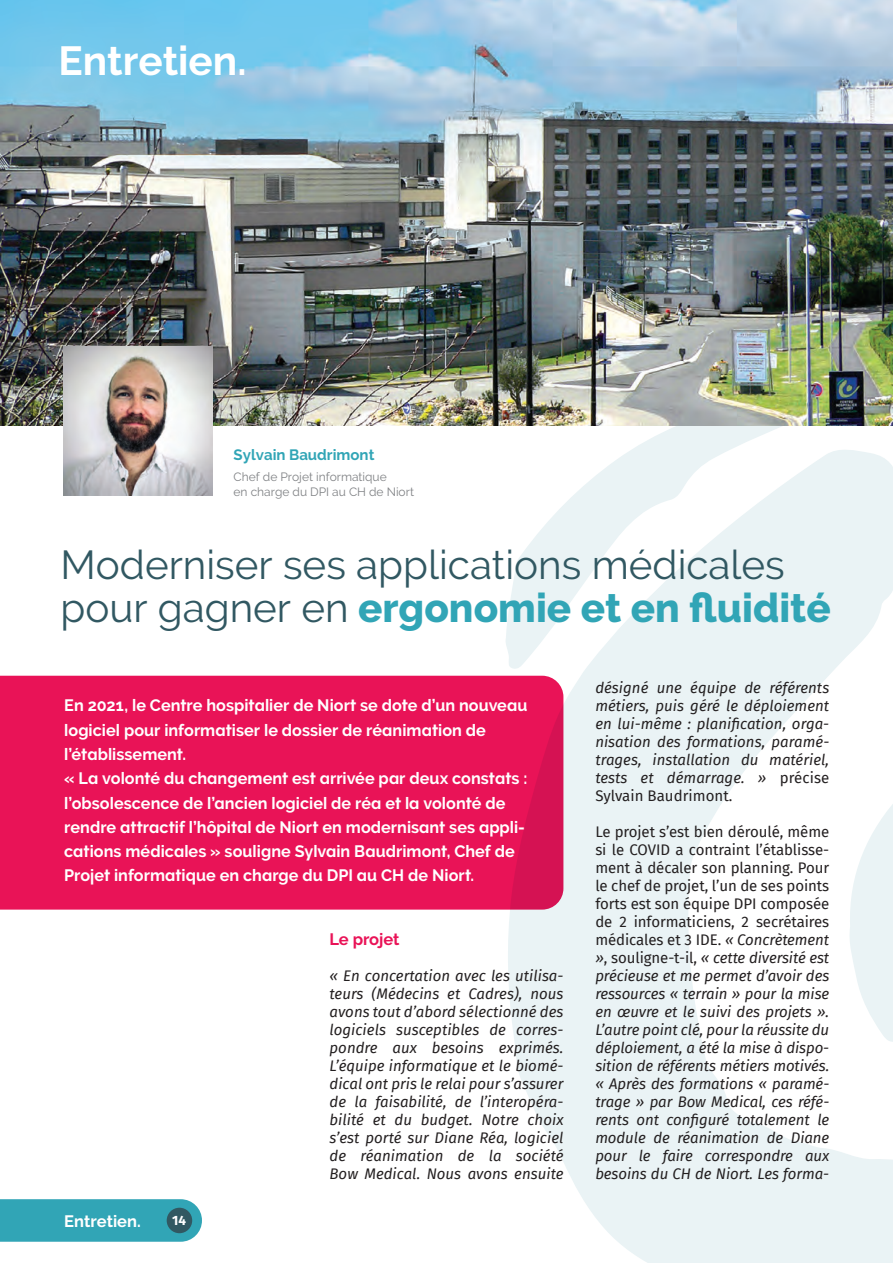
<style>
.page{position:relative;width:893px;height:1263px;background:#fff}
.page>*{position:absolute;margin:0;border:0;box-sizing:border-box;transform-origin:0 0}
.t1{font:700 40.5px "Raleway";color:#fff}
.t2{font:40.35px/42.6px "Raleway";color:#315862}
.t3{font:700 16.5px/24.3px "Raleway";letter-spacing:.005em;color:#fff}
.t4{font:700 16.5px "Raleway";color:#e91357}
.t5{font:italic 15px/18px "Fira Sans";color:#231f20;text-align:justify}
.t6{font:700 15px "Raleway";color:#31a5b6}
.t7{font:700 13.5px "Fira Sans";color:#fff}
.t8{font:12px/14.4px "Raleway";color:#808285}
.s1{font-weight:800;color:#31a5b6}
.s2{font-style:normal}
</style>
<div class="page">
<svg style="left:504px;top:425px;width:389px;height:838px;fill:#eaf3f5"></svg>
<img style="left:0;top:0;width:893px;height:425px">
<svg style="left:0;top:1199px;width:202px;height:43px;background:#38a7b8"></svg>
<div style="left:167px;top:1208px;width:25px;height:25px;background:#315862;border-radius:50%"></div>
<div style="left:0;top:676px;width:563px;height:233px;background:#e91357"></div>
<img style="left:64px;top:347px;width:149px;height:148px">
<h1 class="t1" style="left:58px;top:37px;width:190px">Entretien.</h1>
<p class="t6" style="left:234px;top:446px;width:142px">Sylvain Baudrimont</p>
<p class="t8" style="left:234px;top:470px;width:182px">Chef de Projet informatique<br>en charge du DPI au CH de Niort</p>
<h2 class="t2" style="left:61px;top:543px;width:772px">Moderniser ses applications médicales pour gagner en <span class="s1">ergonomie et en fluidité</span></h2>
<p class="t3" style="left:64px;top:693px;width:465px">En 2021, le Centre hospitalier de Niort se dote d’un nouveau logiciel pour informatiser le dossier de réanimation de l’établissement.<br>« La volonté du changement est arrivée par deux constats : l’obsolescence de l’ancien logiciel de réa et la volonté de rendre attractif l’hôpital de Niort en modernisant ses appli&shy;cations médicales » souligne Sylvain Baudrimont, Chef de Projet informatique en charge du DPI au CH de Niort.</p>
<p class="t3" style="left:64px;top:1209px;width:78px">Entretien.</p>
<p class="t7" style="left:172px;top:1209px;width:15px">14</p>
<p class="t4" style="left:330px;top:930px;width:72px">Le projet</p>
<p class="t5" style="left:330px;top:967px;width:235px">« En concertation avec les utilisa&shy;teurs (Médecins et Cadres), nous avons tout d’abord sélectionné des logiciels susceptibles de corres&shy;pondre aux besoins exprimés.<br>L’équipe informatique et le biomé&shy;dical ont pris le relai pour s’assurer de la faisabilité, de l’interopéra&shy;bilité et du budget. Notre choix s’est porté sur Diane Réa, logiciel de réanimation de la société Bow Medical. Nous avons ensuite</p>
<p class="t5" style="left:595px;top:679px;width:235px">désigné une équipe de référents métiers, puis géré le déploiement en lui-même : planification, orga&shy;nisation des formations, paramé&shy;trages, installation du matériel, tests et démarrage. » <span class="s2">précise Sylvain Baudrimont.</span></p>
<p class="t5" style="left:595px;top:823px;width:235px"><span class="s2">Le projet s’est bien déroulé, même si le COVID a contraint l’établisse&shy;ment à décaler son planning. Pour le chef de projet, l’un de ses points forts est son équipe DPI composée de 2 informaticiens, 2 secrétaires médicales et 3 IDE.</span> « Concrètement »<span class="s2">, souligne-t-il,</span> « cette diversité est précieuse et me permet d’avoir des ressources « terrain » pour la mise en œuvre et le suivi des projets ».<br>L’autre point clé, pour la réussite du déploiement, a été la mise à dispo&shy;sition de référents métiers motivés. « Après des formations « paramé&shy;trage » par Bow Medical, ces réfé&shy;rents ont configuré totalement le module de réanimation de Diane pour le faire correspondre aux besoins du CH de Niort. Les forma-</p>
</div>
